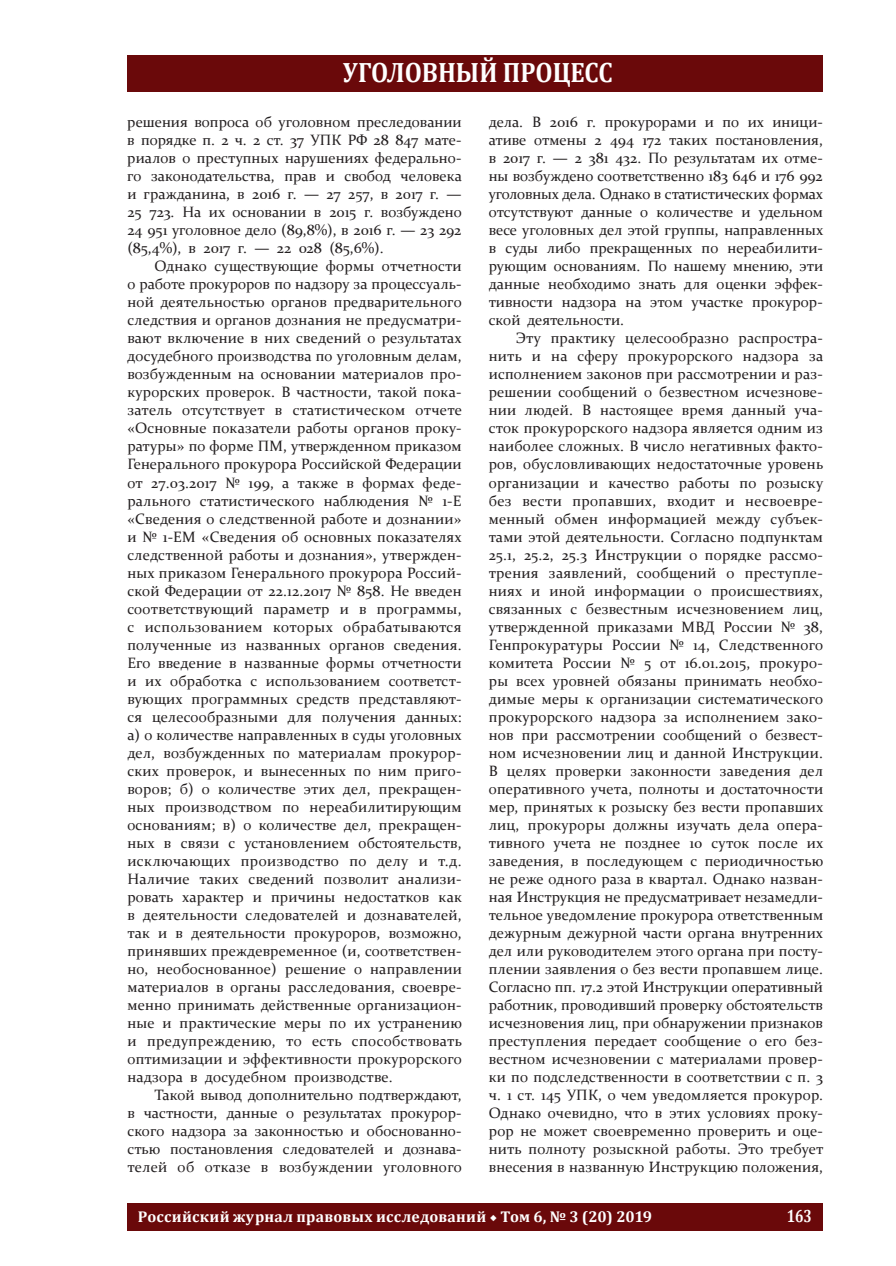
<style>
.page{position:relative;width:896px;height:1266px;background:#fff}
.page>*{position:absolute;margin:0;border:0;box-sizing:border-box;transform-origin:0 0}
.t1{font:700 28.2px "Cambria";color:#fff;scale:.88 1}
.t2{font:700 17.85px "Cambria";color:#fff;scale:.8 1}
.t3{font:700 15.6px "Cambria";letter-spacing:.015em;color:#fff}
.t4{font:15px/18px "Constantia";color:#231f20;text-align:justify}
.s1{font-family:"Minion Pro"}
</style>
<div class="page">
<div style="left:127px;top:55px;width:695px;height:36px;background:#6a090a"></div>
<div style="left:127px;top:1203px;width:695px;height:27px;background:#6a090a"></div>
<h1 class="t1" style="left:343px;top:52px;width:308px">УГОЛОВНЫЙ ПРОЦЕСС</h1>
<p class="t4" style="left:127px;top:112px;width:336px">решения вопроса об уголовном преследовании в порядке п. 2 ч. 2 ст. 37 УПК РФ 28 847 мате&shy;риалов о преступных нарушениях федерально&shy;го законодательства, прав и свобод человека и гражданина, в 2016 г. — 27 257, в 2017 г. — 25 723. На их основании в 2015 г. возбуждено 24 951 уголовное дело (89,8%), в 2016 г. — 23 292 (85,4%), в 2017 г. — 22 028 (85,6%).</p>
<p class="t4" style="left:127px;top:256px;width:336px;text-indent:27px">Однако существующие формы отчетности о работе прокуроров по надзору за процессуаль&shy;ной деятельностью органов предварительного следствия и органов дознания не предусматри&shy;вают включение в них сведений о результатах досудебного производства по уголовным делам, возбужденным на основании материалов про&shy;курорских проверок. В частности, такой пока&shy;затель отсутствует в статистическом отчете «Основные показатели работы органов проку&shy;ратуры» по форме ПМ, утвержденном приказом Генерального прокурора Российской Федерации от 27.03.2017 № 199, а также в формах феде&shy;рального статистического наблюдения № 1-Е «Сведения о следственной работе и дознании» и № 1-ЕМ «Сведения об основных показателях следственной работы и дознания», утвержден&shy;ных приказом Генерального прокурора Россий&shy;ской Федерации от 22.12.2017 № 858. Не введен соответствующий параметр и в программы, с использованием которых обрабатываются полученные из названных органов сведения.<br>Его введение в названные формы отчетности и их обработка с использованием соответст&shy;вующих программных средств представляют&shy;ся целесообразными для получения данных: а) о количестве направленных в суды уголовных дел, возбужденных по материалам прокурор&shy;ских проверок, и вынесенных по ним приго&shy;воров; б) о количестве этих дел, прекращен&shy;ных производством по нереабилитирующим основаниям; в) о количестве дел, прекращен&shy;ных в связи с установлением обстоятельств, исключающих производство по делу и т.д.<br>Наличие таких сведений позволит анализи&shy;ровать характер и причины недостатков как в деятельности следователей и дознавателей, так и в деятельности прокуроров, возможно, принявших преждевременное (и, соответствен&shy;но, необоснованное) решение о направлении материалов в органы расследования, своевре&shy;менно принимать действенные организацион&shy;ные и практические меры по их устранению и предупреждению, то есть способствовать оптимизации и эффективности прокурорского надзора в досудебном производстве.</p>
<p class="t4" style="left:127px;top:1084px;width:336px;text-indent:27px">Такой вывод дополнительно подтверждают, в частности, данные о результатах прокурор&shy;ского надзора за законностью и обоснованно&shy;стью постановления следователей и дознава&shy;телей об отказе в возбуждении уголовного</p>
<p class="t4" style="left:488px;top:112px;width:336px">дела. В 2016 г. прокурорами и по их иници&shy;ативе отмены 2 494 172 таких постановления, в 2017 г. — 2 381 432. По результатам их отме&shy;ны возбуждено соответственно 183 646 и 176 992 уголовных дела. Однако в статистических формах отсутствуют данные о количестве и удельном весе уголовных дел этой группы, направленных в суды либо прекращенных по нереабилити&shy;рующим основаниям. По нашему мнению, эти данные необходимо знать для оценки эффек&shy;тивности надзора на этом участке прокурор&shy;ской деятельности.</p>
<p class="t4" style="left:488px;top:328px;width:336px;text-indent:27px">Эту практику целесообразно распростра&shy;нить и на сферу прокурорского надзора за исполнением законов при рассмотрении и раз&shy;решении сообщений о безвестном исчезнове&shy;нии людей. В настоящее время данный уча&shy;сток прокурорского надзора является одним из наиболее сложных. В число негативных факто&shy;ров, обусловливающих недостаточные уровень организации и качество работы по розыску без вести пропавших, входит и несвоевре&shy;менный обмен информацией между субъек&shy;тами этой деятельности. Согласно подпунктам 25.1, 25.2, 25.3 Инструкции о порядке рассмо&shy;трения заявлений, сообщений о преступле&shy;ниях и иной информации о происшествиях, связанных с безвестным исчезновением лиц, утвержденной приказами МВД России № 38, Генпрокуратуры России № 14, Следственного комитета России № 5 от 16.01.2015, прокуро&shy;ры всех уровней обязаны принимать необхо&shy;димые меры к организации систематического прокурорского надзора за исполнением зако&shy;нов при рассмотрении сообщений о безвест&shy;ном исчезновении лиц и данной Инструкции.<br>В целях проверки законности заведения дел оперативного учета, полноты и достаточности мер, принятых к розыску без вести пропавших лиц, прокуроры должны изучать дела опера&shy;тивного учета не позднее 10 суток после их заведения, в последующем с периодичностью не реже одного раза в квартал. Однако назван&shy;ная Инструкция не предусматривает незамедли&shy;тельное уведомление прокурора ответственным дежурным дежурной части органа внутренних дел или руководителем этого органа при посту&shy;плении заявления о без вести пропавшем лице.<br>Согласно пп. 17.2 этой Инструкции оперативный работник, проводивший проверку обстоятельств исчезновения лиц, при обнаружении признаков преступления передает сообщение о его без&shy;вестном исчезновении с материалами провер&shy;ки по подследственности в соответствии с п. 3 ч. 1 ст. 145 УПК, о чем уведомляется прокурор.<br>Однако очевидно, что в этих условиях проку&shy;рор не может своевременно проверить и оце&shy;нить полноту розыскной работы. Это требует внесения в названную Инструкцию положения,</p>
<p class="t3" style="left:138px;top:1205px;width:515px">Российский журнал правовых исследований <span class="s1">◆</span> Том 6, № 3 (20) 2019</p>
<p class="t2" style="left:786px;top:1203px;width:33px">163</p>
</div>
